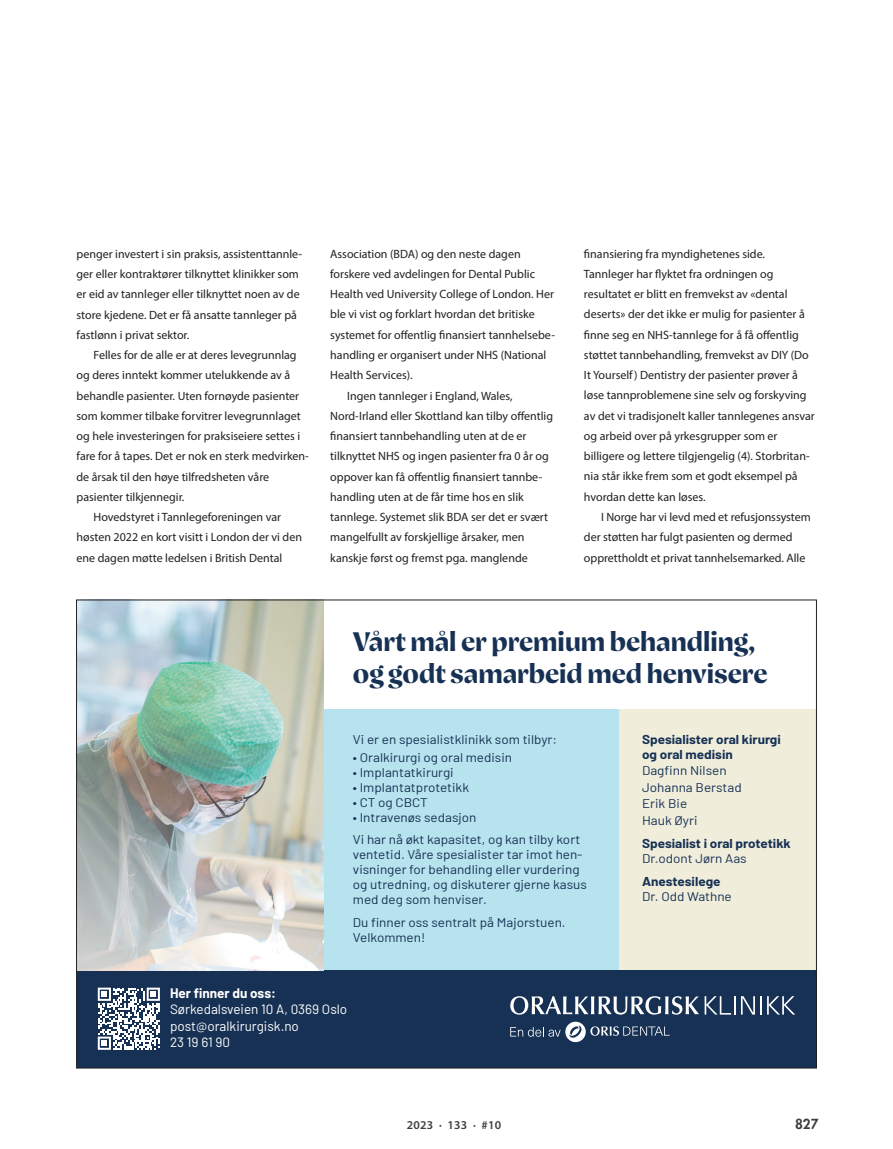
<style>
.page{position:relative;width:893px;height:1149px;background:#fff}
.page>*{position:absolute;margin:0;border:0;box-sizing:border-box;transform-origin:0 0}
.t1{font:700 27px/32.4px "Meek Displayv 0.2";color:#173154}
.t2{font:13.5px/16.2px "Barlow";color:#fff}
.t3{font:700 13.5px "Barlow";color:#fff}
.t4{font:800 13.5px "Futura Std";color:#3e3e3f}
.t5{font:12.6px/15px "Barlow";color:#173154;scale:1.08 1}
.t6{font:700 12.6px/15px "Barlow";color:#173154;scale:1.08 1}
.t7{font:12px/20.2px "Myriad Pro";color:#231f20}
.t8{font:600 12px "Myriad Pro";letter-spacing:.02em;color:#3e3e3f}
</style>
<div class="page">
<div style="left:77px;top:969px;width:739px;height:98px;background:#173154"></div>
<div style="left:323px;top:709px;width:296px;height:260px;background:#b7e3ee"></div>
<div style="left:619px;top:709px;width:197px;height:260px;background:#f0eedb"></div>
<img style="left:78px;top:601px;width:245px;height:368px">
<svg style="left:705px;top:996px;width:90px;height:18px"></svg>
<svg style="left:510px;top:996px;width:189px;height:18px"></svg>
<svg style="left:510px;top:1021px;width:160px;height:20px"></svg>
<svg style="left:98px;top:987px;width:62px;height:62px"></svg>
<p class="t7" style="left:77px;top:243px;width:227px">penger investert i sin praksis, assistenttannle&shy;ger eller kontraktører tilknyttet klinikker som er eid av tannleger eller tilknyttet noen av de store kjedene. Det er få ansatte tannleger på fastlønn i privat sektor.</p>
<p class="t7" style="left:94px;top:344px;width:205px">Felles for de alle er at deres levegrunnlag</p>
<p class="t7" style="left:77px;top:365px;width:215px">og deres inntekt kommer utelukkende av å</p>
<p class="t7" style="left:77px;top:385px;width:224px">behandle pasienter. Uten fornøyde pasienter</p>
<p class="t7" style="left:77px;top:405px;width:226px">som kommer tilbake forvitrer levegrunnlaget</p>
<p class="t7" style="left:77px;top:425px;width:225px">og hele investeringen for praksiseiere settes i</p>
<p class="t7" style="left:77px;top:446px;width:234px">fare for å tapes. Det er nok en sterk medvirken-</p>
<p class="t7" style="left:77px;top:466px;width:194px">de årsak til den høye tilfredsheten våre</p>
<p class="t7" style="left:77px;top:486px;width:109px">pasienter tilkjennegir.</p>
<p class="t7" style="left:94px;top:506px;width:189px">Hovedstyret i Tannlegeforeningen var</p>
<p class="t7" style="left:77px;top:527px;width:227px">høsten 2022 en kort visitt i London der vi den</p>
<p class="t7" style="left:77px;top:547px;width:207px">ene dagen møtte ledelsen i British Dental</p>
<p class="t7" style="left:330px;top:243px;width:192px">Association (BDA) og den neste dagen</p>
<p class="t7" style="left:330px;top:263px;width:206px">forskere ved avdelingen for Dental Public</p>
<p class="t7" style="left:330px;top:284px;width:225px">Health ved University College of London. Her</p>
<p class="t7" style="left:330px;top:304px;width:206px">ble vi vist og forklart hvordan det britiske</p>
<p class="t7" style="left:330px;top:324px;width:226px">systemet for offentlig finansiert tannhelsebe-</p>
<p class="t7" style="left:330px;top:344px;width:218px">handling er organisert under NHS (National</p>
<p class="t7" style="left:330px;top:365px;width:84px">Health Services).</p>
<p class="t7" style="left:347px;top:385px;width:167px">Ingen tannleger i England, Wales,</p>
<p class="t7" style="left:330px;top:405px;width:224px">Nord-Irland eller Skottland kan tilby offentlig</p>
<p class="t7" style="left:330px;top:425px;width:198px">finansiert tannbehandling uten at de er</p>
<p class="t7" style="left:330px;top:446px;width:220px">tilknyttet NHS og ingen pasienter fra 0 år og</p>
<p class="t7" style="left:330px;top:466px;width:214px">oppover kan få offentlig finansiert tannbe-</p>
<p class="t7" style="left:330px;top:486px;width:195px">handling uten at de får time hos en slik</p>
<p class="t7" style="left:330px;top:506px;width:219px">tannlege. Systemet slik BDA ser det er svært</p>
<p class="t7" style="left:330px;top:527px;width:196px">mangelfullt av forskjellige årsaker, men</p>
<p class="t7" style="left:330px;top:547px;width:199px">kanskje først og fremst pga. manglende</p>
<p class="t7" style="left:584px;top:243px;width:232px">finansiering fra myndighetenes side.<br>Tannleger har flyktet fra ordningen og resultatet er blitt en fremvekst av «dental deserts» der det ikke er mulig for pasienter å finne seg en NHS-tannlege for å få offentlig støttet tannbehandling, fremvekst av DIY (Do It Yourself) Dentistry der pasienter prøver å løse tannproblemene sine selv og forskyving av det vi tradisjonelt kaller tannlegenes ansvar og arbeid over på yrkesgrupper som er billigere og lettere tilgjengelig (4). Storbritan&shy;nia står ikke frem som et godt eksempel på hvordan dette kan løses.</p>
<p class="t7" style="left:584px;top:506px;width:228px;text-indent:17px">I Norge har vi levd med et refusjonssystem der støtten har fulgt pasienten og dermed opprettholdt et privat tannhelsemarked. Alle</p>
<h1 class="t1" style="left:353px;top:624px;width:416px">Vårt mål er premium behandling, og godt samarbeid med henvisere</h1>
<p class="t5" style="left:353px;top:730px;width:191px">Vi er en spesialistklinikk som tilbyr:</p>
<p class="t5" style="left:353px;top:748px;width:149px">• Oralkirurgi og oral medisin</p>
<p class="t5" style="left:353px;top:763px;width:95px">• Implantatkirurgi</p>
<p class="t5" style="left:353px;top:778px;width:109px">• Implantatprotetikk</p>
<p class="t5" style="left:353px;top:794px;width:71px">• CT og CBCT</p>
<p class="t5" style="left:353px;top:805px;width:212px;line-height:21.5px">• Intravenøs sedasjon<br>Vi har nå økt kapasitet, og kan tilby kort</p>
<p class="t5" style="left:353px;top:845px;width:218px">ventetid. Våre spesialister tar imot hen&shy;visninger for behandling eller vurdering og utredning, og diskuterer gjerne kasus med deg som henviser.</p>
<p class="t5" style="left:353px;top:913px;width:198px">Du finner oss sentralt på Majorstuen.<br>Velkommen!</p>
<p class="t6" style="left:642px;top:730px;width:130px">Spesialister oral kirurgi og oral medisin</p>
<p class="t5" style="left:642px;top:761px;width:94px;line-height:16.5px">Dagfinn Nilsen<br>Johanna Berstad<br>Erik Bie<br>Hauk Øyri</p>
<p class="t6" style="left:642px;top:834px;width:139px">Spesialist i oral protetikk</p>
<p class="t5" style="left:642px;top:849px;width:98px">Dr.odont Jørn Aas</p>
<p class="t6" style="left:642px;top:872px;width:74px">Anestesilege</p>
<p class="t5" style="left:642px;top:887px;width:85px">Dr. Odd Wathne</p>
<p class="t3" style="left:170px;top:982px;width:107px">Her finner du oss:</p>
<p class="t2" style="left:170px;top:1000px;width:179px">Sørkedalsveien 10 A, 0369 Oslo post@oralkirurgisk.no<br>23 19 61 90</p>
<p class="t8" style="left:407px;top:1117px;width:96px">2023 · 133 · #10</p>
<p class="t4" style="left:795px;top:1115px;width:25px">827</p>
</div>
